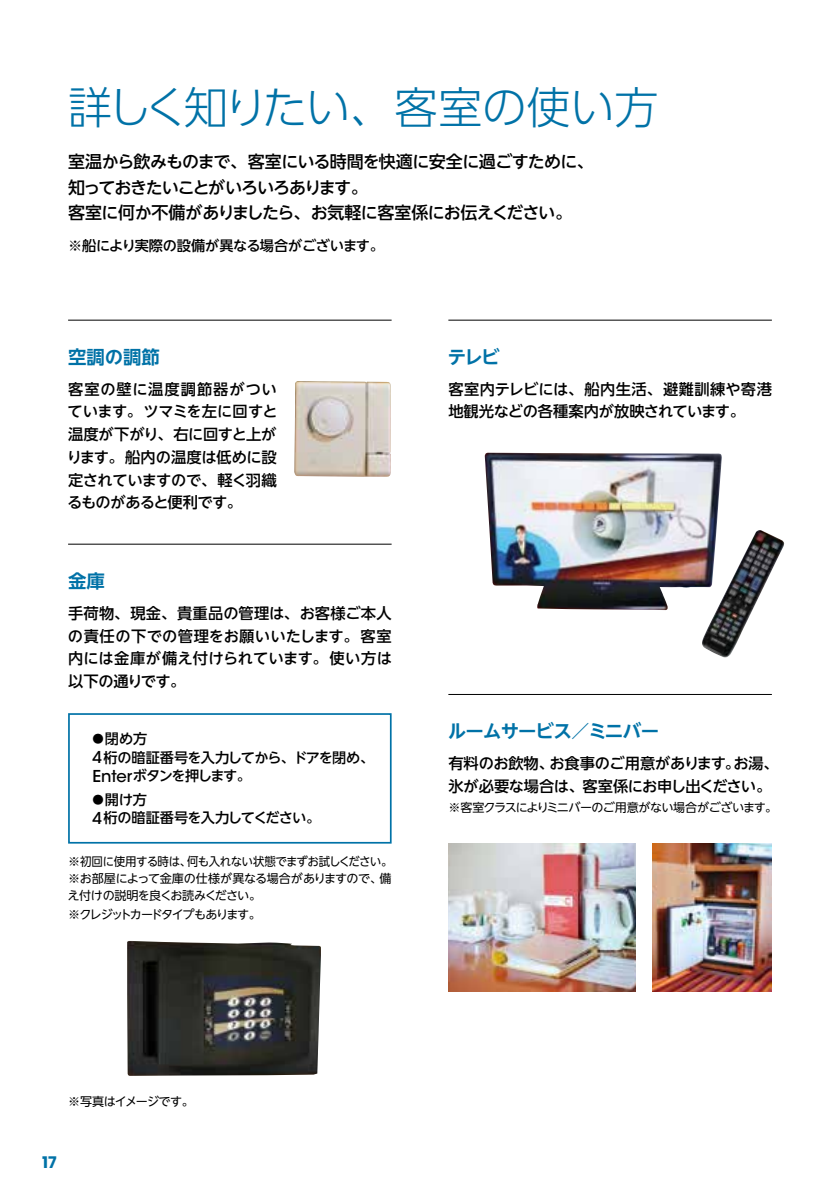
<style>
.page{position:relative;width:840px;height:1191px;background:#fff}
.page>*{position:absolute;margin:0;border:0;box-sizing:border-box;transform-origin:0 0}
.t1{font:300 44px "UD Shin Go Pr 6";letter-spacing:-.02em;color:#0072a7}
.t2{font:700 18.4px "UD Shin Go NT Pro De";letter-spacing:-.035em;color:#0072a7}
.t3{font:500 17px/25.6px "UD Shin Go NT Pro";letter-spacing:-.05em;color:#000}
.t4{font:700 16px "Poppins";color:#0072a7}
.t5{font:500 15.2px/22.6px "UD Shin Go NT Pro";letter-spacing:-.01em;color:#000}
.t6{font:500 14.2px/18.4px "UD Shin Go NT Pro";letter-spacing:-.05em;color:#000}
.t7{font:500 14.2px "UD Shin Go NT Pro";letter-spacing:-.02em;color:#000}
.t8{font:12px/17px "UD Shin Go NT Pro";letter-spacing:-.06em;color:#000;text-align:justify}
.t9{font:12px "UD Shin Go NT Pro";letter-spacing:-.115em;color:#000}
.s1{font-size:11.4px}
.s2{font-family:"ITC Avant Garde Std";font-size:16.2px}
</style>
<div class="page">
<hr style="left:448px;top:320px;width:323px;height:1px;background:#000">
<hr style="left:448px;top:694px;width:323px;height:1px;background:#000">
<hr style="left:68px;top:320px;width:323px;height:1px;background:#000">
<hr style="left:68px;top:544px;width:323px;height:1px;background:#000">
<div style="left:68px;top:713px;width:323px;height:130px;border:2px solid #0072a7"></div>
<img style="left:294px;top:381px;width:97px;height:96px">
<img style="left:127px;top:941px;width:194px;height:135px">
<img style="left:484px;top:453px;width:237px;height:157px">
<img style="left:701px;top:530px;width:82px;height:128px">
<img style="left:448px;top:843px;width:187px;height:148px">
<img style="left:652px;top:843px;width:119px;height:148px">
<h1 class="t1" style="left:68px;top:71px;width:591px">詳しく知りたい、客室の使い方</h1>
<p class="t3" style="left:68px;top:148px;width:527px">室温から飲みものまで、客室にいる時間を快適に安全に過ごすために、知っておきたいことがいろいろあります。<br>客室に何か不備がありましたら、お気軽に客室係にお伝えください。</p>
<p class="t7" style="left:68px;top:234px;width:317px">※船により実際の設備が異なる場合がございます。</p>
<p class="t2" style="left:68px;top:342px;width:93px">空調の調節</p>
<p class="t5" style="left:67px;top:377px;width:212px;text-align:justify">客室の壁に温度調節器がついています。ツマミを左に回すと温度が下がり、右に回すと上がります。船内の温度は低めに設定されていますので、軽く羽織るものがあると便利です。</p>
<p class="t2" style="left:68px;top:565px;width:38px">金庫</p>
<p class="t5" style="left:68px;top:601px;width:325px;text-align:justify">手荷物、現金、貴重品の管理は、お客様ご本人の責任の下での管理をお願いいたします。客室内には金庫が備え付けられています。使い方は以下の通りです。</p>
<p class="t6" style="left:92px;top:729px;width:283px"><span class="s1">●</span>閉め方<br><span class="s2">4</span>桁の暗証番号を入力してから、ドアを閉め、<br><span class="s2">Enter</span>ボタンを押します。</p>
<p class="t6" style="left:92px;top:790px;width:229px"><span class="s1">●</span>開け方<br><span class="s2">4</span>桁の暗証番号を入力してください。</p>
<p class="t8" style="left:67px;top:852px;width:326px">※初回に使用する時は、何も入れない状態でまずお試しください。※お部屋によって金庫の仕様が異なる場合がありますので、備え付けの説明を良くお読みください。</p>
<p class="t9" style="left:68px;top:904px;width:194px">※クレジットカードタイプもあります。</p>
<p class="t2" style="left:447px;top:342px;width:53px">テレビ</p>
<p class="t5" style="left:448px;top:377px;width:325px">客室内テレビには、船内生活、避難訓練や寄港地観光などの各種案内が放映されています。</p>
<p class="t2" style="left:447px;top:716px;width:213px">ルームサービス／ミニバー</p>
<p class="t5" style="left:448px;top:751px;width:332px">有料のお飲物、お食事のご用意があります。お湯、氷が必要な場合は、客室係にお申し出ください。</p>
<p class="t8" style="left:448px;top:798px;width:330px">※客室クラスによりミニバーのご用意がない場合がございます。</p>
<p class="t8" style="left:68px;top:1092px;width:127px">※写真はイメージです。</p>
<p class="t4" style="left:42px;top:1153px;width:16px">17</p>
</div>
